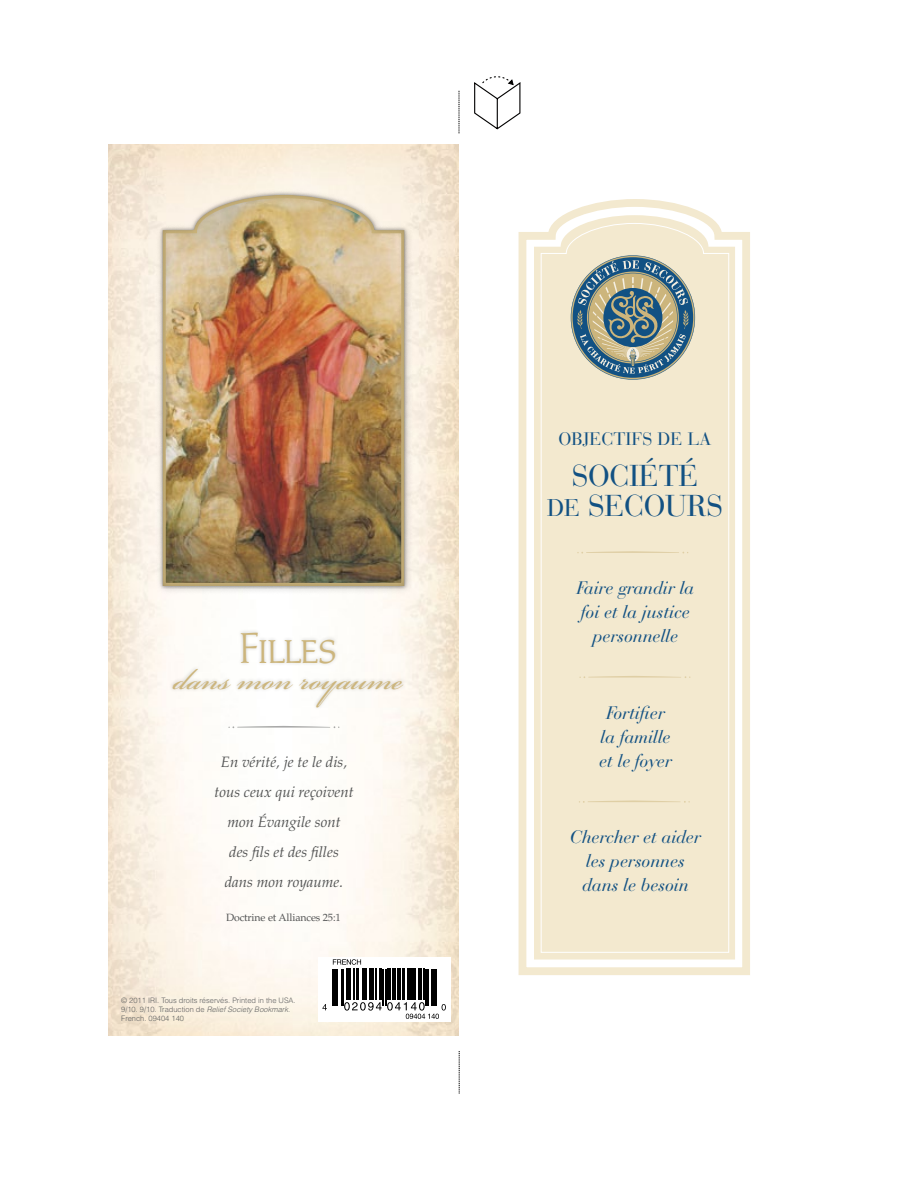
<style>
.page{position:relative;width:918px;height:1188px;background:#fff}
.page>*{position:absolute;margin:0;border:0;box-sizing:border-box;transform-origin:0 0}
.t1{font:48px "Michelangelolds Lat";letter-spacing:-.05em;color:#ccb57c}
.t2{font:45.75px "Bickham Scriptlds Lat";color:#ccb57c;scale:1.07 1}
.t3{font:30px/30px "Bauer Bodonilds Lat";letter-spacing:-.01em;color:#125183;text-align:center}
.t4{font:italic 18px/24px "Bauer Bodonilds Lat";letter-spacing:-.01em;color:#125183;text-align:center}
.t5{font:18px "Bauer Bodonilds Lat";color:#125183}
.t6{font:italic 15px/30px "Palatinolds Lat";color:#535454;text-align:center}
.t7{font:10.5px "Palatinolds Lat";letter-spacing:-.01em;color:#535454}
.t8{font:300 7.5px/9px "Helveticalds Lat";color:#5f6060}
.s1{font-size:44.25px}
.s2{font-style:italic}
.s3{font-size:24px}
</style>
<div class="page">
<svg style="left:459px;top:91px;width:1px;height:42px"></svg>
<img style="left:108px;top:145px;width:351px;height:891px">
<div style="left:156px;top:188px;width:258px;height:408px;background:#000;opacity:.23"></div>
<div style="left:159px;top:191px;width:249px;height:398px;background:#000;opacity:.32"></div>
<div style="left:161px;top:193px;width:245px;height:393px;background:#000;opacity:.22"></div>
<div style="left:169px;top:628px;width:238px;height:83px;background:#000;opacity:.2"></div>
<svg style="left:228px;top:726px;width:111px;height:2px"></svg>
<svg style="left:318px;top:957px;width:133px;height:64px"></svg>
<hr style="left:332px;top:969px;width:1px;height:37px;background:#000">
<hr style="left:334px;top:969px;width:2px;height:37px;background:#000">
<hr style="left:337px;top:969px;width:1px;height:37px;background:#000">
<hr style="left:341px;top:969px;width:2px;height:37px;background:#000">
<hr style="left:347px;top:969px;width:2px;height:31px;background:#000">
<hr style="left:350px;top:969px;width:1px;height:31px;background:#000">
<hr style="left:353px;top:969px;width:1px;height:31px;background:#000">
<hr style="left:357px;top:969px;width:2px;height:31px;background:#000">
<hr style="left:362px;top:969px;width:2px;height:31px;background:#000">
<hr style="left:365px;top:969px;width:1px;height:31px;background:#000">
<hr style="left:370px;top:969px;width:1px;height:31px;background:#000">
<hr style="left:372px;top:969px;width:2px;height:31px;background:#000">
<hr style="left:375px;top:969px;width:1px;height:31px;background:#000">
<hr style="left:380px;top:969px;width:2px;height:31px;background:#000">
<hr style="left:383px;top:969px;width:1px;height:37px;background:#000">
<hr style="left:385px;top:969px;width:1px;height:37px;background:#000">
<hr style="left:387px;top:969px;width:4px;height:31px;background:#000">
<hr style="left:393px;top:969px;width:1px;height:31px;background:#000">
<hr style="left:395px;top:969px;width:1px;height:31px;background:#000">
<hr style="left:397px;top:969px;width:3px;height:31px;background:#000">
<hr style="left:403px;top:969px;width:2px;height:31px;background:#000">
<hr style="left:407px;top:969px;width:2px;height:31px;background:#000">
<hr style="left:410px;top:969px;width:1px;height:31px;background:#000">
<hr style="left:413px;top:969px;width:3px;height:31px;background:#000">
<hr style="left:418px;top:969px;width:3px;height:31px;background:#000">
<hr style="left:424px;top:969px;width:1px;height:31px;background:#000">
<hr style="left:426px;top:969px;width:3px;height:37px;background:#000">
<hr style="left:431px;top:969px;width:1px;height:37px;background:#000">
<hr style="left:433px;top:969px;width:2px;height:37px;background:#000">
<hr style="left:436px;top:969px;width:1px;height:37px;background:#000">
<svg style="left:322px;top:1004px;width:5px;height:6px"></svg>
<svg style="left:333px;top:959px;width:28px;height:6px"></svg>
<svg style="left:344px;top:1002px;width:102px;height:17px"></svg>
<svg style="left:518px;top:199px;width:232px;height:776px"></svg>
<svg style="left:534px;top:215px;width:201px;height:745px;background:#f4ebd4"></svg>
<div style="left:540px;top:223px;width:189px;height:730px;background:#f3e9cf"></div>
<svg style="left:577px;top:551px;width:111px;height:3px"></svg>
<svg style="left:571px;top:255px;width:124px;height:125px;background:#8c9c98"></svg>
<svg style="left:579px;top:676px;width:111px;height:2px"></svg>
<svg style="left:579px;top:800px;width:111px;height:3px"></svg>
<svg style="left:458px;top:1051px;width:2px;height:43px"></svg>
<svg style="left:474px;top:76px;width:46px;height:53px"></svg>
<p class="t1" style="left:238px;top:607px;width:100px"><span class="s1">F</span>illes</p>
<p class="t2" style="left:174px;top:650px;width:216px">dans mon royaume</p>
<p class="t6" style="left:214px;top:745px;width:141px">En vérité, je te le dis, tous ceux qui reçoivent mon Évangile sont<br>des fils et des filles dans mon royaume.</p>
<p class="t7" style="left:226px;top:909px;width:116px">Doctrine et Alliances 25:1</p>
<p class="t8" style="left:121px;top:996px;width:176px">© 2011 IRI. Tous droits réservés. Printed in the USA.<br>9/10. 9/10. Traduction de <span class="s2">Relief Society Bookmark.<br></span>French. 09404 140</p>
<p class="t5" style="left:559px;top:424px;width:155px">OBJECTIFS DE LA</p>
<p class="t3" style="left:547px;top:458px;width:177px">SOCIÉTÉ<br><span class="s3">DE</span> SECOURS</p>
<p class="t4" style="left:577px;top:575px;width:119px">Faire grandir la foi et la justice personnelle</p>
<p class="t4" style="left:599px;top:699px;width:74px">Fortifier la famille et le foyer</p>
<p class="t4" style="left:570px;top:823px;width:132px">Chercher et aider les personnes dans le besoin</p>
</div>
